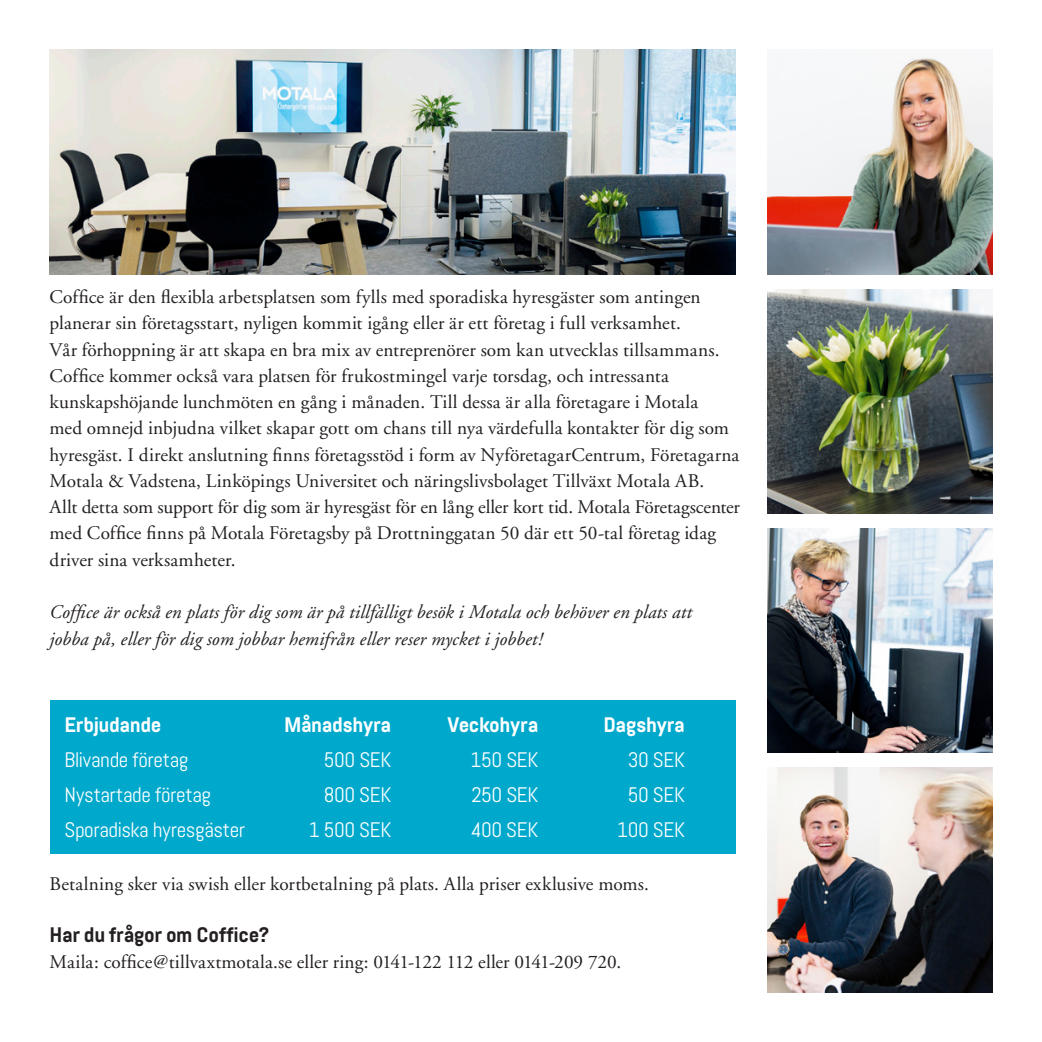
<style>
.page{position:relative;width:1042px;height:1042px;background:#fff}
.page>*{position:absolute;margin:0;border:0;box-sizing:border-box;transform-origin:0 0}
.t1{font:21px "Abel Pro";letter-spacing:-.02em;color:#fff}
.t2{font:700 21px "Abel Pro";letter-spacing:-.02em;color:#fff}
.t3{font:700 21px "Abel Pro";letter-spacing:-.02em;color:#231f20}
.t4{font:19.25px/26.2px "Adobe Garamond";letter-spacing:.005em;color:#231f20}
.t5{font:italic 19.25px/26.2px "Adobe Garamond";letter-spacing:.005em;color:#231f20}
</style>
<div class="page">
<div style="left:50px;top:699px;width:685px;height:154px;background:#00a9cc"></div>
<img style="left:768px;top:289px;width:224px;height:224px">
<img style="left:768px;top:54px;width:224px;height:220px">
<img style="left:768px;top:528px;width:224px;height:225px">
<img style="left:768px;top:768px;width:224px;height:224px">
<img style="left:50px;top:50px;width:685px;height:224px">
<p class="t4" style="left:50px;top:284px;width:692px">Coffice är den flexibla arbetsplatsen som fylls med sporadiska hyresgäster som antingen planerar sin företagsstart, nyligen kommit igång eller är ett företag i full verksamhet.<br>Vår förhoppning är att skapa en bra mix av entreprenörer som kan utvecklas tillsammans.<br>Coffice kommer också vara platsen för frukostmingel varje torsdag, och intressanta kunskapshöjande lunchmöten en gång i månaden. Till dessa är alla företagare i Motala<br>med omnejd inbjudna vilket skapar gott om chans till nya värdefulla kontakter för dig som hyresgäst. I direkt anslutning finns företagsstöd i form av NyföretagarCentrum, Företagarna Motala &amp; Vadstena, Linköpings Universitet och näringslivsbolaget Tillväxt Motala AB.<br>Allt detta som support för dig som är hyresgäst för en lång eller kort tid. Motala Företagscenter med Coffice finns på Motala Företagsby på Drottninggatan 50 där ett 50-tal företag idag driver sina verksamheter.</p>
<p class="t5" style="left:50px;top:600px;width:644px">Coffice är också en plats för dig som är på tillfälligt besök i Motala och behöver en plats att jobba på, eller för dig som jobbar hemifrån eller reser mycket i jobbet!</p>
<p class="t2" style="left:64px;top:710px;width:98px">Erbjudande</p>
<p class="t2" style="left:284px;top:710px;width:109px">Månadshyra</p>
<p class="t2" style="left:447px;top:710px;width:92px">Veckohyra</p>
<p class="t2" style="left:603px;top:710px;width:83px">Dagshyra</p>
<p class="t1" style="left:64px;top:746px;width:125px">Blivande företag</p>
<p class="t1" style="left:324px;top:746px;width:69px">500 SEK</p>
<p class="t1" style="left:471px;top:746px;width:69px">150 SEK</p>
<p class="t1" style="left:628px;top:746px;width:59px">30 SEK</p>
<p class="t1" style="left:64px;top:781px;width:148px">Nystartade företag</p>
<p class="t1" style="left:324px;top:781px;width:69px">800 SEK</p>
<p class="t1" style="left:471px;top:781px;width:69px">250 SEK</p>
<p class="t1" style="left:628px;top:781px;width:59px">50 SEK</p>
<p class="t1" style="left:64px;top:816px;width:182px">Sporadiska hyresgäster</p>
<p class="t1" style="left:309px;top:816px;width:84px">1 500 SEK</p>
<p class="t1" style="left:471px;top:816px;width:69px">400 SEK</p>
<p class="t1" style="left:617px;top:816px;width:69px">100 SEK</p>
<p class="t4" style="left:50px;top:871px;width:601px">Betalning sker via swish eller kortbetalning på plats. Alla priser exklusive moms.</p>
<p class="t3" style="left:50px;top:920px;width:221px">Har du frågor om Coffice?</p>
<p class="t4" style="left:50px;top:949px;width:573px">Maila: coffice@tillvaxtmotala.se eller ring: 0141-122 112 eller 0141-209 720.</p>
</div>
